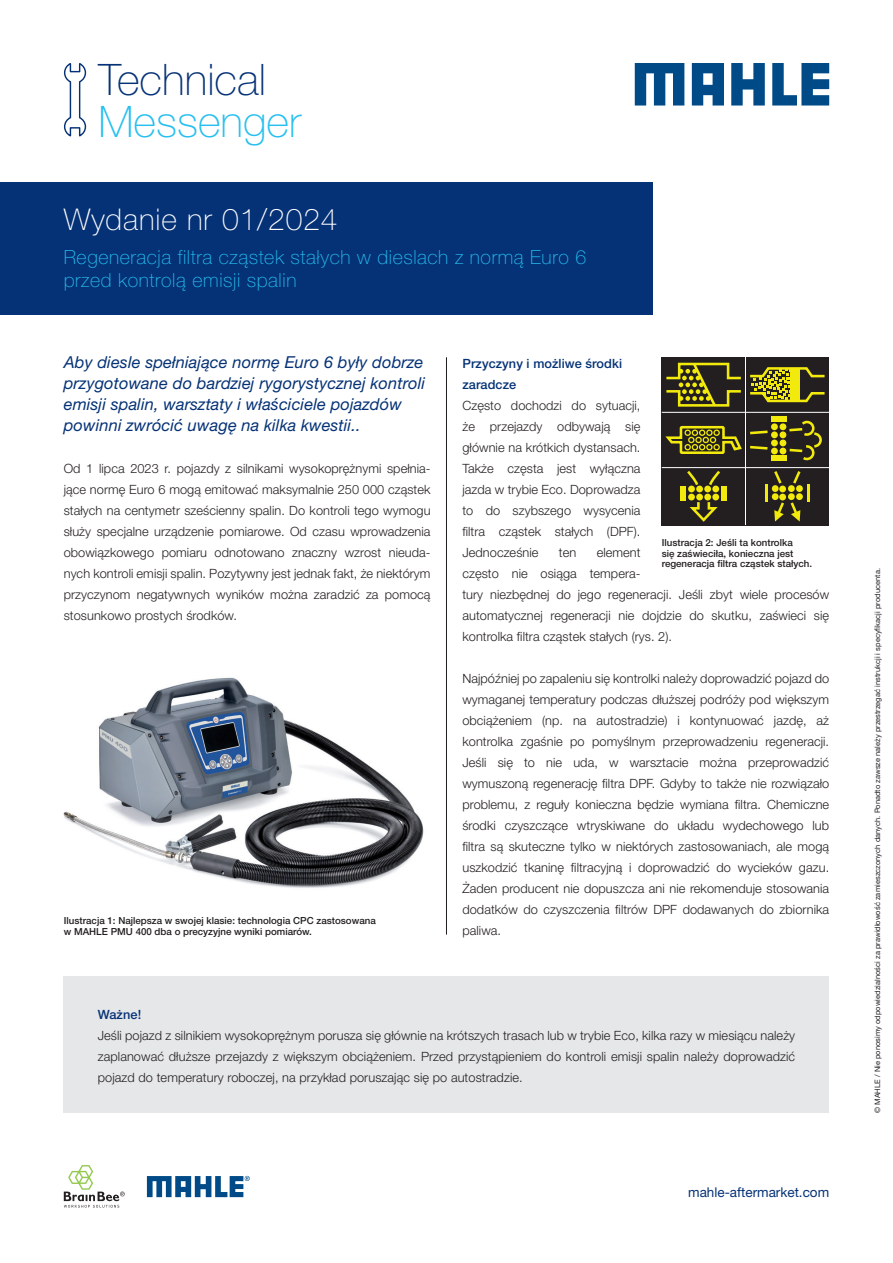
<style>
.page{position:relative;width:893px;height:1263px;background:#fff}
.page>*{position:absolute;margin:0;border:0;box-sizing:border-box;transform-origin:0 0}
.t1{font:100 43.5px "Helvetica Neue LT Pro";color:#053276}
.t2{font:100 43.5px "Helvetica Neue LT Pro";color:#26bff0}
.t3{font:100 30px "Helvetica Neue LT Pro";letter-spacing:.03em;color:#fff}
.t4{font:100 19.5px/23.4px "Helvetica Neue LT Pro";letter-spacing:.03em;color:#26bff0}
.t5{font:italic 16.5px/21px "Helvetica Neue LT Pro";letter-spacing:.005em;color:#053276}
.t6{font:13.5px "Helvetica Neue LT Pro";color:#053276}
.t7{font:300 12.75px/21px "Helvetica Neue LT Pro";letter-spacing:.005em;color:#231f20;text-align:justify}
.t8{font:500 12.75px/21px "Helvetica Neue LT Pro";letter-spacing:.005em;color:#053276}
.t9{font:500 9.75px/10.5px "Helvetica Neue LT Pro";color:#231f20}
.t10{font:7.5px "Helvetica Neue LTW1 G";letter-spacing:.005em;color:#231f20}
</style>
<div class="page">
<img style="left:64px;top:677px;width:360px;height:211px">
<svg style="left:64px;top:63px;width:23px;height:74px"></svg>
<hr style="left:446px;top:357px;width:1px;height:578px;background:#231f20">
<div style="left:64px;top:977px;width:765px;height:136px;background:#e6e7e9"></div>
<svg style="left:147px;top:1176px;width:103px;height:21px"></svg>
<svg style="left:64px;top:1165px;width:61px;height:43px"></svg>
<div style="left:0;top:183px;width:653px;height:132px;background:#053276"></div>
<div style="left:662px;top:357px;width:167px;height:168px;background:#231f20"></div>
<svg style="left:666px;top:362px;width:159px;height:45px"></svg>
<div style="left:771px;top:417px;width:15px;height:5px;background:#f2ea0c"></div>
<div style="left:771px;top:456px;width:15px;height:5px;background:#f2ea0c"></div>
<div style="left:771px;top:423px;width:7px;height:7px;background:#f2ea0c;border-radius:50%"></div>
<div style="left:771px;top:431px;width:7px;height:7px;background:#f2ea0c;border-radius:50%"></div>
<div style="left:771px;top:440px;width:7px;height:6px;background:#f2ea0c;border-radius:50%"></div>
<div style="left:771px;top:448px;width:7px;height:6px;background:#f2ea0c;border-radius:50%"></div>
<div style="left:779px;top:423px;width:7px;height:7px;background:#f2ea0c;border-radius:50%"></div>
<div style="left:779px;top:431px;width:7px;height:7px;background:#f2ea0c;border-radius:50%"></div>
<div style="left:779px;top:440px;width:7px;height:6px;background:#f2ea0c;border-radius:50%"></div>
<div style="left:779px;top:448px;width:7px;height:6px;background:#f2ea0c;border-radius:50%"></div>
<svg style="left:665px;top:425px;width:103px;height:29px"></svg>
<svg style="left:789px;top:420px;width:33px;height:41px"></svg>
<div style="left:688px;top:486px;width:7px;height:6px;background:#f2ea0c;border-radius:50%"></div>
<div style="left:688px;top:494px;width:7px;height:6px;background:#f2ea0c;border-radius:50%"></div>
<div style="left:696px;top:486px;width:7px;height:6px;background:#f2ea0c;border-radius:50%"></div>
<div style="left:696px;top:494px;width:7px;height:6px;background:#f2ea0c;border-radius:50%"></div>
<div style="left:704px;top:486px;width:7px;height:6px;background:#f2ea0c;border-radius:50%"></div>
<div style="left:704px;top:494px;width:7px;height:6px;background:#f2ea0c;border-radius:50%"></div>
<div style="left:712px;top:486px;width:7px;height:6px;background:#f2ea0c;border-radius:50%"></div>
<div style="left:712px;top:494px;width:7px;height:6px;background:#f2ea0c;border-radius:50%"></div>
<div style="left:681px;top:486px;width:5px;height:14px;background:#f2ea0c"></div>
<div style="left:721px;top:486px;width:5px;height:14px;background:#f2ea0c"></div>
<svg style="left:689px;top:500px;width:29px;height:22px"></svg>
<svg style="left:684px;top:468px;width:16px;height:20px"></svg>
<svg style="left:707px;top:468px;width:16px;height:20px"></svg>
<div style="left:779px;top:486px;width:7px;height:6px;background:#f2ea0c;border-radius:50%"></div>
<div style="left:779px;top:494px;width:7px;height:6px;background:#f2ea0c;border-radius:50%"></div>
<div style="left:772px;top:485px;width:7px;height:7px;background:#f2ea0c;border-radius:50%"></div>
<div style="left:772px;top:493px;width:7px;height:7px;background:#f2ea0c;border-radius:50%"></div>
<div style="left:788px;top:485px;width:7px;height:7px;background:#f2ea0c;border-radius:50%"></div>
<div style="left:788px;top:493px;width:7px;height:7px;background:#f2ea0c;border-radius:50%"></div>
<div style="left:796px;top:485px;width:7px;height:7px;background:#f2ea0c;border-radius:50%"></div>
<div style="left:796px;top:493px;width:7px;height:7px;background:#f2ea0c;border-radius:50%"></div>
<hr style="left:765px;top:484px;width:3px;height:17px;background:#f2ea0c">
<hr style="left:807px;top:484px;width:3px;height:17px;background:#f2ea0c">
<svg style="left:774px;top:502px;width:10px;height:19px"></svg>
<svg style="left:791px;top:502px;width:9px;height:19px"></svg>
<svg style="left:774px;top:471px;width:8px;height:13px"></svg>
<svg style="left:793px;top:471px;width:7px;height:13px"></svg>
<hr style="left:662px;top:412px;width:167px;height:1px;background:#fff">
<hr style="left:662px;top:467px;width:167px;height:1px;background:#fff">
<hr style="left:745px;top:357px;width:1px;height:168px;background:#fff">
<svg style="left:635px;top:63px;width:49px;height:43px"></svg>
<svg style="left:731px;top:63px;width:34px;height:43px"></svg>
<svg style="left:772px;top:63px;width:57px;height:43px"></svg>
<svg style="left:692px;top:63px;width:32px;height:43px"></svg>
<h1 class="t1" style="left:98px;top:53px;width:169px">Technical</h1>
<h1 class="t2" style="left:98px;top:95px;width:204px">Messenger</h1>
<h2 class="t3" style="left:64px;top:201px;width:275px">Wydanie nr 01/2024</h2>
<h3 class="t4" style="left:64px;top:245px;width:524px">Regeneracja filtra cząstek stałych w dieslach z normą Euro 6 przed kontrolą emisji spalin</h3>
<p class="t5" style="left:64px;top:351px;width:363px">Aby diesle spełniające normę Euro 6 były dobrze przygotowane do bardziej rygorystycznej kontroli emisji spalin, warsztaty i właściciele pojazdów powinni zwrócić uwagę na kilka kwestii..</p>
<p class="t7" style="left:64px;top:457px;width:368px">Od 1 lipca 2023 r. pojazdy z silnikami wysokoprężnymi spełnia&shy;jące normę Euro 6 mogą emitować maksymalnie 250 000 cząstek stałych na centymetr sześcienny spalin. Do kontroli tego wymogu służy specjalne urządzenie pomiarowe. Od czasu wprowadzenia obowiązkowego pomiaru odnotowano znaczny wzrost nieuda&shy;nych kontroli emisji spalin. Pozytywny jest jednak fakt, że niektórym przyczynom negatywnych wyników można zaradzić za pomocą stosunkowo prostych środków.</p>
<p class="t9" style="left:64px;top:915px;width:313px">Ilustracja 1: Najlepsza w swojej klasie: technologia CPC zastosowana w MAHLE PMU 400 dba o precyzyjne wyniki pomiarów.</p>
<p class="t8" style="left:462px;top:352px;width:161px">Przyczyny i możliwe środki zaradcze</p>
<p class="t7" style="left:462px;top:394px;width:180px">Często dochodzi do sytuacji, że przejazdy odbywają się głównie na krótkich dystansach.<br>Także częsta jest wyłączna jazda w trybie Eco. Doprowadza to do szybszego wysycenia filtra cząstek stałych (DPF).<br>Jednocześnie</p>
<p class="t9" style="left:662px;top:537px;width:152px">Ilustracja 2: Jeśli ta kontrolka<br>się zaświeciła, konieczna jest regeneracja filtra cząstek stałych.</p>
<p class="t7" style="left:462px;top:541px;width:368px;text-align:left;text-indent:134px">element<br>często nie osiąga tempera-<br>tury niezbędnej do jego regeneracji. Jeśli zbyt wiele procesów automatycznej regeneracji nie dojdzie do skutku, zaświeci się kontrolka filtra cząstek stałych (rys. 2).</p>
<p class="t7" style="left:462px;top:667px;width:368px">Najpóźniej po zapaleniu się kontrolki należy doprowadzić pojazd do wymaganej temperatury podczas dłuższej podróży pod większym obciążeniem (np. na autostradzie) i kontynuować jazdę, aż kontrolka zgaśnie po pomyślnym przeprowadzeniu regeneracji.<br>Jeśli się to nie uda, w warsztacie można przeprowadzić wymuszoną regenerację filtra DPF. Gdyby to także nie rozwiązało problemu, z reguły konieczna będzie wymiana filtra. Chemiczne środki czyszczące wtryskiwane do układu wydechowego lub filtra są skuteczne tylko w niektórych zastosowaniach, ale mogą uszkodzić tkaninę filtracyjną i doprowadzić do wycieków gazu.<br>Żaden producent nie dopuszcza ani nie rekomenduje stosowania dodatków do czyszczenia filtrów DPF dodawanych do zbiornika paliwa.</p>
<p class="t7" style="left:559px;top:541px;width:19px">ten</p>
<p class="t8" style="left:98px;top:1003px;width:45px">Ważne!</p>
<p class="t7" style="left:98px;top:1024px;width:699px">Jeśli pojazd z silnikiem wysokoprężnym porusza się głównie na krótszych trasach lub w trybie Eco, kilka razy w miesiącu należy zaplanować dłuższe przejazdy z większym obciążeniem. Przed przystąpieniem do kontroli emisji spalin należy doprowadzić pojazd do temperatury roboczej, na przykład poruszając się po autostradzie.</p>
<p class="t6" style="left:688px;top:1184px;width:143px">mahle-aftermarket.com</p>
<p class="t10" style="left:873px;top:1113px;width:546px;rotate:-90deg">© MAHLE / Nie ponosimy odpowiedzialności za prawidłowość zamieszczonych danych. Ponadto zawsze należy przestrzegać instrukcji i specyfikacji producenta.</p>
</div>
